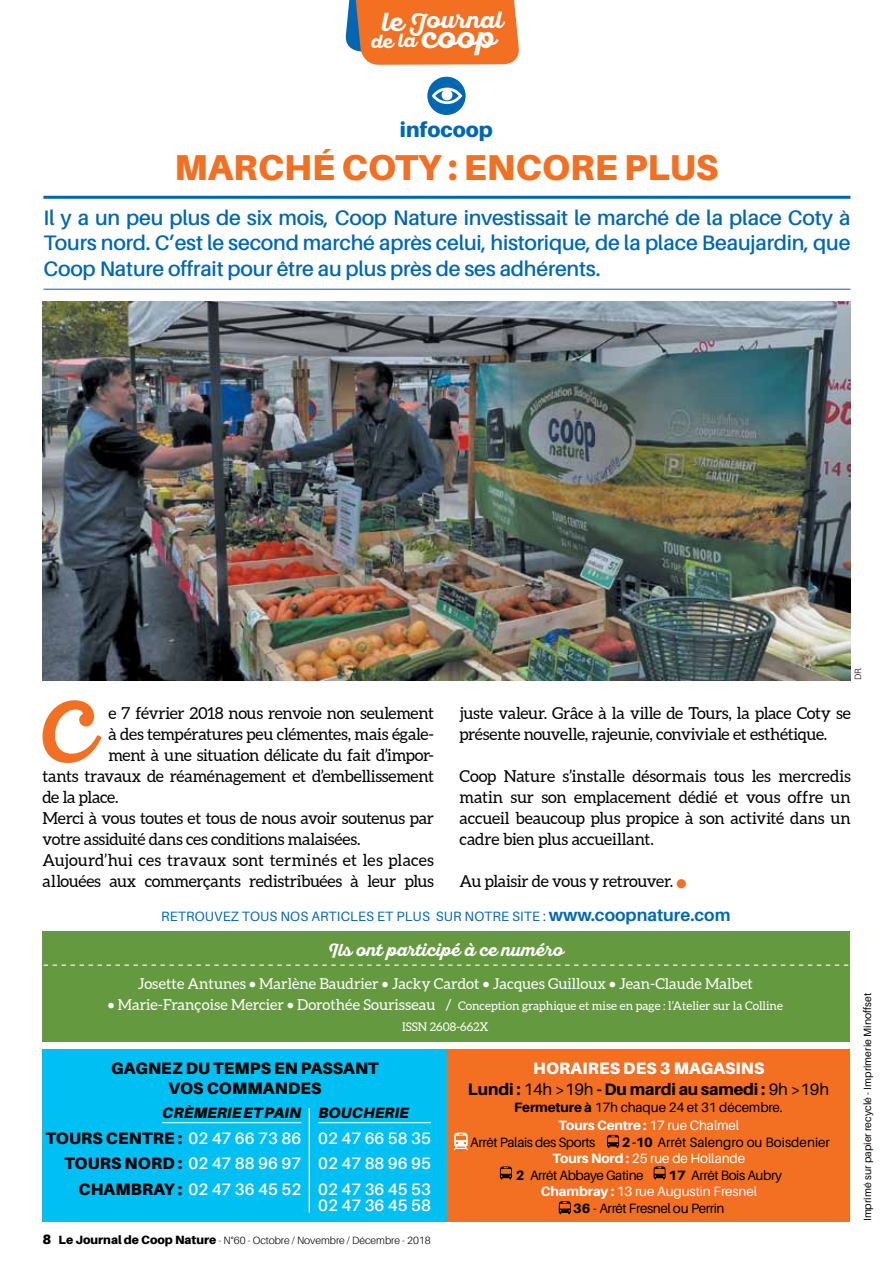
<style>
.page{position:relative;width:893px;height:1263px;background:#fff}
.page>*{position:absolute;margin:0;border:0;box-sizing:border-box;transform-origin:0 0}
.t1{font:75.75px "Sant Elia Script Bold DMO";color:#f36f21}
.t2{font:900 36px "Aileron";color:#f36f21}
.t3{font:23.25px "Sant Elia Script Bold DMO";color:#fff;scale:1.04 1}
.t4{font:600 21px/25.8px "Aileron";letter-spacing:-.01em;color:#0067b3;text-align:justify}
.t5{font:900 21px "Aileron";color:#0067b3}
.t6{font:18.9px "Sant Elia Script Bold DMO";color:#fff;scale:1.04 1}
.t7{font:17.25px "Sant Elia Script Bold DMO";color:#fff}
.t8{font:700 17.25px "Aileron";color:#0067b3}
.t9{font:16.5px/21px "Aleo";letter-spacing:-.015em;color:#000}
.t10{font:900 16.5px/25.5px "Aileron";letter-spacing:.01em;color:#000}
.t11{font:16.5px "Aleo";letter-spacing:.01em;color:#000}
.t12{font:600 16.5px/25.5px "Aileron";color:#fff;text-align:justify}
.t13{font:800 16.5px "Aileron";letter-spacing:-.01em;color:#000}
.t14{font:900 16.5px "Aileron";letter-spacing:.01em;color:#fff}
.t15{font:15px "Aleo";color:#fff}
.t16{font:italic 900 15px "Aileron";letter-spacing:.01em;color:#000}
.t17{font:13.5px/16.5px "Aileron";letter-spacing:-.03em;color:#000}
.t18{font:13.5px "Aileron";letter-spacing:-.01em;color:#fff}
.t19{font:13.5px "Aileron";letter-spacing:.01em;color:#0067b3}
.t20{font:13.5px "Aileron";letter-spacing:-.01em;color:#000}
.t21{font:13.5px "Aileron";color:#000}
.t22{font:12px/21px "Aleo";color:#fff;text-align:center}
.t23{font:300 10.5px "Aileron";color:#000}
.t24{font:10.5px "Aileron";color:#000}
.t25{font:300 9px "Aileron";color:#000}
.s1{font-size:25.95px}
.s2{font-size:30.75px}
.s3{font-weight:700;font-size:21px;color:#f36f21}
.s4{font-weight:400;font-size:13.5px}
.s5{font-size:15px}
.s6{font-weight:600;color:#fff}
.s7{font-weight:900;font-size:13.5px}
.s8{font-weight:900;font-size:12px}
.s9{font-weight:400}
.s10{font-weight:900}
.s11{font-weight:800}
.s12{font-weight:800;color:#fff}
.s13{color:#fff}
</style>
<div class="page">
<div style="left:42px;top:1049px;width:405px;height:172px;background:#00c0f3"></div>
<div style="left:447px;top:1049px;width:403px;height:172px;background:#f36f21"></div>
<hr style="left:162px;top:1122px;width:139px;height:1px;background:#fff">
<hr style="left:318px;top:1122px;width:113px;height:1px;background:#fff">
<hr style="left:309px;top:1108px;width:1px;height:104px;background:#fff">
<div style="left:42px;top:931px;width:808px;height:110px;background:#65993f"></div>
<svg style="left:44px;top:964px;width:804px;height:2px"></svg>
<svg style="left:345px;top:0;width:174px;height:65px;background:#e87735"></svg>
<hr style="left:43px;top:196px;width:807px;height:3px;background:#0067b3">
<hr style="left:43px;top:289px;width:807px;height:1px;background:#0067b3">
<svg style="left:454px;top:1132px;width:14px;height:18px"></svg>
<svg style="left:607px;top:1135px;width:12px;height:13px"></svg>
<svg style="left:500px;top:1166px;width:12px;height:13px"></svg>
<svg style="left:653px;top:1166px;width:13px;height:13px"></svg>
<svg style="left:559px;top:1201px;width:12px;height:13px"></svg>
<div style="left:427px;top:77px;width:39px;height:38px;background:#0067b3;border-radius:50%"></div>
<svg style="left:432px;top:88px;width:30px;height:16px"></svg>
<img style="left:43px;top:302px;width:807px;height:378px">
<h3 class="t3" style="left:382px;top:6px;width:118px"><span class="s1">le</span> Journal</h3>
<p class="t6" style="left:371px;top:30px;width:121px">de la <span class="s2">coop</span></p>
<p class="t5" style="left:400px;top:117px;width:95px">INFOCOOP</p>
<h2 class="t2" style="left:175px;top:146px;width:519px">MARCHÉ COTY : ENCORE PLUS</h2>
<p class="t4" style="left:43px;top:205px;width:808px">Il y a un peu plus de six mois, Coop Nature investissait le marché de la place Coty à Tours nord. C’est le second marché après celui, historique, de la place Beaujardin, que Coop Nature offrait pour être au plus près de ses adhérents.</p>
<h1 class="t1" style="left:39px;top:686px;width:57px">C</h1>
<p class="t9" style="left:108px;top:703px;width:327px">e 7 février 2018 nous renvoie non seulement</p>
<p class="t9" style="left:108px;top:724px;width:327px">à des températures peu clémentes, mais égale-</p>
<p class="t9" style="left:108px;top:745px;width:327px">ment à une situation délicate du fait d’impor-</p>
<p class="t9" style="left:43px;top:766px;width:393px">tants travaux de réaménagement et d’embellissement</p>
<p class="t9" style="left:43px;top:787px;width:78px">de la place.</p>
<p class="t9" style="left:43px;top:808px;width:393px">Merci à vous toutes et tous de nous avoir soutenus par</p>
<p class="t9" style="left:43px;top:829px;width:319px">votre assiduité dans ces conditions malaisées.</p>
<p class="t11" style="left:43px;top:851px;width:393px">Aujourd’hui ces travaux sont terminés et les places</p>
<p class="t9" style="left:43px;top:871px;width:393px">allouées aux commerçants redistribuées à leur plus</p>
<p class="t25" style="left:853px;top:680px;width:15px;rotate:-90deg">DR.</p>
<p class="t9" style="left:460px;top:703px;width:393px">juste valeur. Grâce à la ville de Tours, la place Coty se présente nouvelle, rajeunie, conviviale et esthétique.</p>
<p class="t9" style="left:460px;top:766px;width:393px;text-align:justify">Coop Nature s’installe désormais tous les mercredis matin sur son emplacement dédié et vous offre un accueil beaucoup plus propice à son activité dans un cadre bien plus accueillant.</p>
<p class="t9" style="left:460px;top:871px;width:228px">Au plaisir de vous y retrouver. <span class="s3">•</span></p>
<p class="t19" style="left:161px;top:909px;width:18px">Retro</p>
<p class="t19" style="left:205px;top:909px;width:86px">uvez tousnos</p>
<p class="t19" style="left:311px;top:909px;width:9px">articles</p>
<p class="t19" style="left:377px;top:909px;width:97px">et plus sur notre</p>
<p class="t19" style="left:512px;top:909px;width:8px">site</p>
<p class="t8" style="left:543px;top:906px;width:189px"><span class="s4">:</span> www.coopnature.com</p>
<p class="t7" style="left:328px;top:940px;width:237px">Ils ont participé à ce numéro</p>
<p class="t15" style="left:138px;top:975px;width:617px">Josette Antunes • Marlène Baudrier • Jacky Cardot • Jacques Guilloux • Jean-Claude Malbet</p>
<p class="t22" style="left:108px;top:995px;width:677px"><span class="s5">• Marie-Françoise Mercier • Dorothée Sourisseau /</span> Conception graphique et mise en page : l’Atelier sur la Colline<br>ISSN 2608-662X</p>
<p class="t10" style="left:168px;top:1058px;width:212px;line-height:19.8px;text-indent:-57px">GAGN EZ DU TEMPS EN PASSANT<br>VOS COMM</p>
<p class="t10" style="left:263px;top:1075px;width:60px">ANDES</p>
<p class="t16" style="left:162px;top:1104px;width:140px">CRÈMERIE ET PAIN</p>
<p class="t10" style="left:46px;top:1125px;width:257px;text-align:right">TOURS CENTRE : <span class="s6">02 47 66 73 86<br></span>TOURS NORD : <span class="s6">02 47 88 96 97<br></span>CHAMBRAY : <span class="s6">02 47 36 45 52</span></p>
<p class="t16" style="left:318px;top:1104px;width:92px">BOUCHERIE</p>
<p class="t12" style="left:318px;top:1125px;width:114px">02 47 66 58 35<br>02 47 88 96 95<br>02 47 36 45 53</p>
<p class="t12" style="left:318px;top:1193px;width:114px">02 47 36 45 58</p>
<p class="t23" style="left:43px;top:1234px;width:390px"><span class="s7">8</span> <span class="s8">LE JOURNAL DE COOP NATURE</span> - N°60 - Octobre / Novembre / Décembre - 2018</p>
<p class="t14" style="left:533px;top:1058px;width:233px">HO RAIRES DES 3 MAGASINS</p>
<p class="t13" style="left:468px;top:1080px;width:363px">Lundi : <span class="s9">14h &gt;19h</span> <span class="s10">-</span> Du mardi au samedi : <span class="s9">9h &gt;19h</span></p>
<p class="t20" style="left:514px;top:1100px;width:270px"><span class="s11">Fermeture à</span> 17h chaque 24 et 31 décembre.</p>
<p class="t17" style="left:470px;top:1117px;width:270px;text-indent:88px"><span class="s12">Tours Centre :</span> <span class="s13">17 rue Chalmel<br></span>Arrêt Palais des Sports</p>
<p class="t21" style="left:622px;top:1134px;width:210px"><span class="s11">2 -10</span> Arrêt Salengro ou Boisdenier</p>
<p class="t18" style="left:553px;top:1151px;width:194px"><span class="s11">Tours Nord :</span> 25 rue de Hollande</p>
<p class="t17" style="left:516px;top:1167px;width:129px"><span class="s11">2</span> Arrêt Abbaye Gatine</p>
<p class="t17" style="left:668px;top:1167px;width:115px"><span class="s11">17</span> Arrêt Bois Aubry</p>
<p class="t18" style="left:541px;top:1184px;width:218px"><span class="s11">Chambray :</span> 13 rue Augustin Fresnel</p>
<p class="t17" style="left:573px;top:1200px;width:153px"><span class="s11">36</span> - Arrêt Fresnel ou Perrin</p>
<p class="t24" style="left:862px;top:1221px;width:230px;rotate:-90deg">Imprimé sur papier recyclé - Imprimerie Minoffset</p>
</div>
